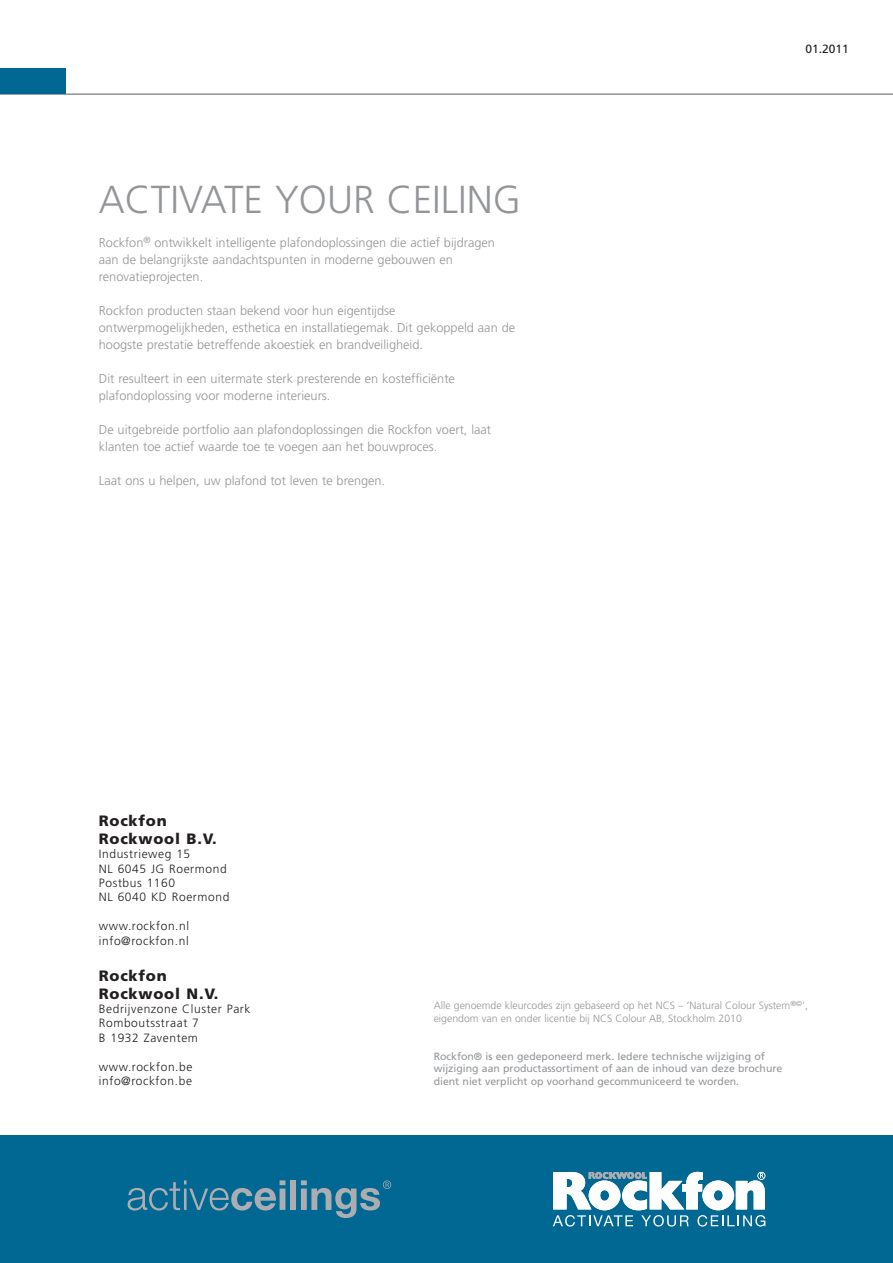
<style>
.page{position:relative;width:893px;height:1263px;background:#fff}
.page>*{position:absolute;margin:0;border:0;box-sizing:border-box;transform-origin:0 0}
.t1{font:300 39px "Frutiger";color:#939598}
.Brød{font:900 15px "Frutiger";letter-spacing:.05em;color:#231f20}
.t2{font:300 12.75px/17px "Frutiger";color:#939598}
.Brød-2{font:300 12px "Frutiger";letter-spacing:.05em;color:#231f20}
.t3{font:12px "Frutiger";color:#231f20}
.t4{font:10.5px/12.6px "Frutiger";color:#939598}
.t5{font:300 10.5px/12.6px "Frutiger";color:#939598}
</style>
<div class="page">
<div style="left:0;top:1135px;width:893px;height:128px;background:#006893"></div>
<svg style="left:128px;top:1180px;width:157px;height:30px"></svg>
<div style="left:290px;top:1180px;width:6px;height:30px;background:#acadb1"></div>
<svg style="left:301px;top:1180px;width:90px;height:38px"></svg>
<hr style="left:0;top:94px;width:893px;height:1px;background:#6c6e74">
<div style="left:0;top:68px;width:66px;height:26px;background:#006893"></div>
<svg style="left:553px;top:1172px;width:212px;height:54px"></svg>
<p class="t1" style="left:99px;top:177px;width:424px">ACTIVATE YOUR CEILING</p>
<p class="t2" style="left:99px;top:234px;width:398px">Rockfon<sup>®</sup> ontwikkelt intelligente plafondoplossingen die actief bijdragen aan de belangrijkste aandachtspunten in moderne gebouwen en renovatieprojecten.</p>
<p class="t2" style="left:99px;top:302px;width:418px">Rockfon producten staan bekend voor hun eigentijdse ontwerpmogelijkheden, esthetica en installatiegemak. Dit gekoppeld aan de hoogste prestatie betreffende akoestiek en brandveiligheid.</p>
<p class="t2" style="left:99px;top:370px;width:358px">Dit resulteert in een uitermate sterk presterende en kostefficiënte plafondoplossing voor moderne interieurs.</p>
<p class="t2" style="left:99px;top:421px;width:394px">De uitgebreide portfolio aan plafondoplossingen die Rockfon voert, laat klanten toe actief waarde toe te voegen aan het bouwproces.</p>
<p class="t2" style="left:99px;top:472px;width:288px">Laat ons u helpen, uw plafond tot leven te brengen.</p>
<p class="t3" style="left:806px;top:42px;width:45px">01.2011</p>
<p class="Brød" style="left:99px;top:811px;width:69px">Rockfon</p>
<p class="Brød" style="left:99px;top:829px;width:120px">Rockwool B.V.</p>
<p class="Brød-2" style="left:99px;top:847px;width:93px">Industrieweg 15</p>
<p class="Brød-2" style="left:99px;top:862px;width:129px">NL 6045 JG Roermond</p>
<p class="Brød-2" style="left:99px;top:876px;width:78px">Postbus 1160</p>
<p class="Brød-2" style="left:99px;top:890px;width:132px">NL 6040 KD Roermond</p>
<p class="Brød-2" style="left:99px;top:919px;width:92px">www.rockfon.nl</p>
<p class="Brød-2" style="left:99px;top:934px;width:91px">info@rockfon.nl</p>
<p class="Brød" style="left:99px;top:966px;width:69px">Rockfon</p>
<p class="Brød" style="left:99px;top:984px;width:121px">Rockwool N.V.</p>
<p class="Brød-2" style="left:99px;top:1002px;width:153px">Bedrijvenzone Cluster Park</p>
<p class="Brød-2" style="left:99px;top:1016px;width:102px">Romboutsstraat 7</p>
<p class="Brød-2" style="left:99px;top:1031px;width:101px">B 1932 Zaventem</p>
<p class="Brød-2" style="left:99px;top:1060px;width:95px">www.rockfon.be</p>
<p class="Brød-2" style="left:99px;top:1074px;width:95px">info@rockfon.be</p>
<p class="t5" style="left:434px;top:999px;width:376px">Alle genoemde kleurcodes zijn gebaseerd op het NCS – ‘Natural Colour System<sup>®©</sup>’, eigendom van en onder licentie bij NCS Colour AB, Stockholm 2010</p>
<p class="t4" style="left:434px;top:1050px;width:350px">Rockfon® is een gedeponeerd merk. Iedere technische wijziging of wijziging aan productassortiment of aan de inhoud van deze brochure dient niet verplicht op voorhand gecommuniceerd te worden.</p>
</div>
